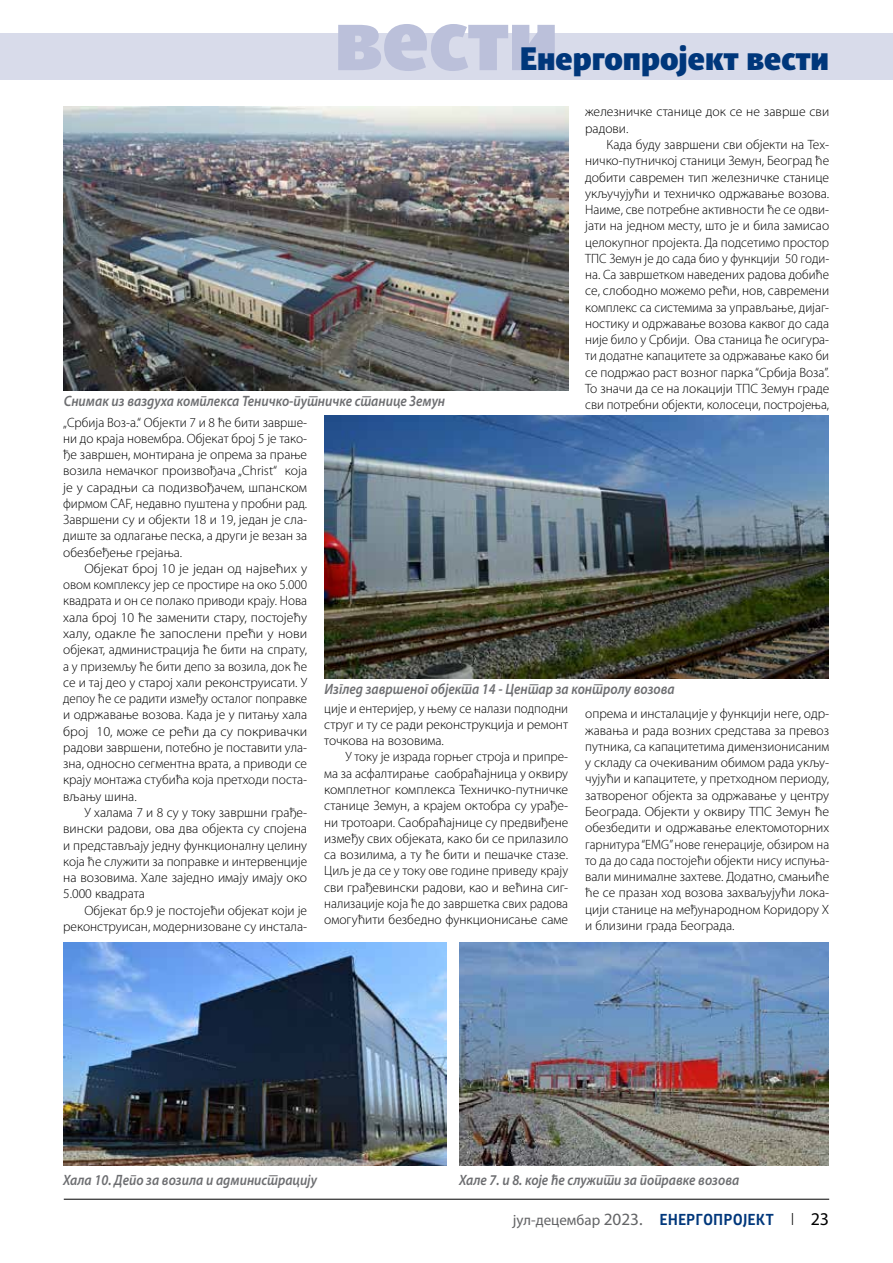
<style>
.page{position:relative;width:893px;height:1263px;background:#fff}
.page>*{position:absolute;margin:0;border:0;box-sizing:border-box;transform-origin:0 0}
.t1{font:700 85.5px "Adamant Sans BG";color:#bbc0da}
.t2{font:700 31.5px "Adamant Sans BG";color:#00377b}
.t3{font:italic 600 15px "Myriad Pro";color:#6d6e71;scale:.89 1}
.t4{font:700 15px "Influ BG";color:#00377b}
.t5{font:300 13.5px/16.2px "Myriad Pro";color:#000;text-align:justify}
.t6{font:300 13.5px/16.2px "Myriad Pro";color:#000;text-align:justify;scale:1.04 1}
.s1{font-family:"Myriad Pro";font-weight:400;color:#636466}
.s2{font-family:"Myriad Pro";font-weight:400;font-size:17.25px;color:#636466}
.s3{font-family:"Myriad Pro";font-weight:400;font-size:18px;color:#000}
</style>
<div class="page">
<div style="left:0;top:33px;width:893px;height:46px;background:#d8dbea"></div>
<hr style="left:64px;top:1199px;width:765px;height:1px;background:#000">
<img style="left:64px;top:106px;width:504px;height:284px">
<img style="left:324px;top:415px;width:505px;height:263px">
<img style="left:459px;top:942px;width:370px;height:223px">
<img style="left:63px;top:942px;width:383px;height:223px">
<h1 class="t1" style="left:334px;top:-13px;width:226px">вести</h1>
<h2 class="t2" style="left:520px;top:39px;width:311px">Eнергопројект вести</h2>
<p class="t3" style="left:64px;top:391px;width:430px">Снимак из ваздуха комплекса Теничко-путничке станице Земун</p>
<p class="t5" style="left:585px;top:104px;width:245px">железничке станице док се не заврше сви радови.</p>
<p class="t5" style="left:585px;top:137px;width:245px;text-indent:21px">Када буду завршени сви објекти на Тех&shy;ничко-путничкој станици Земун, Београд ће добити савремен тип железничке станице укључујући и техничко одржавање возова.<br>Наиме, све потребне активности ће се одви&shy;јати на једном месту, што је и била замисао целокупног пројекта. Да подсетимо простор ТПС Земун је до сада био у функцији 50 годи&shy;на. Са завршетком наведених радова добиће се, слободно можемо рећи, нов, савремени комплекс са системима за управљање, дијаг&shy;ностику и одржавање возова каквог до сада није било у Србији. Ова станица ће осигура&shy;ти додатне капацитете за одржавање како би се подржао раст возног парка “Србија Воза”.<br>То значи да се на локацији ТПС Земун граде сви потребни објекти, колосеци, постројења,</p>
<p class="t5" style="left:63px;top:414px;width:245px">„Србија Воз-а.“ Објекти 7 и 8 ће бити заврше&shy;ни до краја новембра. Објекат број 5 је тако&shy;ђе завршен, монтирана је опрема за прање возила немачког произвођача „Christ“ која је у сарадњи са подизвођачем, шпанском фирмом CAF, недавно пуштена у пробни рад.<br>Завршени су и објекти 18 и 19, један је сла&shy;диште за одлагање песка, а други је везан за обезбеђење грејања.</p>
<p class="t6" style="left:63px;top:561px;width:236px;text-indent:21px">Објекат број 10 је један од највећих у овом комплексу јер се простире на око 5.000 квадрата и он се полако приводи крају. Нова хала број 10 ће заменити стару, постојећу халу, одакле ће запослени прећи у нови објекат, администрација ће бити на спрату, а у приземљу ће бити депо за возила, док ће се и тај део у старој хали реконструисати. У депоу ће се радити између осталог поправке и одржавање возова. Када је у питању хала број 10, може се рећи да су покривачки радови завршени, потебно је поставити ула&shy;зна, односно сегментна врата, а приводи се крају монтажа стубића која претходи поста&shy;вљању шина.</p>
<p class="t5" style="left:63px;top:805px;width:245px;text-indent:21px">У халама 7 и 8 су у току завршни грађе&shy;вински радови, ова два објекта су спојена и представљају једну функционалну целину која ће служити за поправке и интервенције на возовима. Хале заједно имају имају око 5.000 квадрата</p>
<p class="t5" style="left:63px;top:902px;width:245px;text-align:right">Објекат бр.9 је постојећи објекат који је реконструисан, модернизоване су инстала-</p>
<p class="t3" style="left:325px;top:679px;width:395px">Изглед завршеног објекта 14 - Центар за контролу возова</p>
<p class="t5" style="left:324px;top:700px;width:245px">ције и ентеријер, у њему се налази подподни струг и ту се ради реконструкција и ремонт точкова на возовима.</p>
<p class="t5" style="left:324px;top:749px;width:245px;text-indent:21px">У току је израда горњег строја и припре&shy;ма за асфалтирање саобраћајница у оквиру комплетног комплекса Техничко-путничке станице Земун, а крајем октобра су урађе&shy;ни тротоари. Саобраћајнице су предвиђене између свих објеката, како би се прилазило са возилима, а ту ће бити и пешачке стазе.<br>Циљ је да се у току ове године приведу крају сви грађевински радови, као и већина сиг&shy;нализације која ће до завршетка свих радова омогућити безбедно функционисање саме</p>
<p class="t5" style="left:585px;top:706px;width:245px">опрема и инсталације у функцији неге, одр&shy;жавања и рада возних средстава за превоз путника, са капацитетима димензионисаним у складу са очекиваним обимом рада укљу&shy;чујући и капацитете, у претходном периоду, затвореног објекта за одржавање у центру Београда. Објекти у оквиру ТПС Земун ће обезбедити и одржавање електомоторних гарнитура “EMG” нове генерације, обзиром на то да до сада постојећи објекти нису испуња&shy;вали минималне захтеве. Додатно, смањиће ће се празан ход возова захваљујући лока&shy;цији станице на међународном Коридору X и близини града Београда.</p>
<p class="t3" style="left:63px;top:1171px;width:287px">Хала 10. Депо за возила и администрацију</p>
<p class="t3" style="left:459px;top:1171px;width:316px">Хале 7. и 8. које ће служити за поправке возова</p>
<p class="t4" style="left:513px;top:1209px;width:318px"><span class="s1">јул-децембар</span> <span class="s2">2023.</span> ЕНЕРГОПРОЈЕКТ <sup>|</sup> <span class="s3">23</span></p>
</div>
